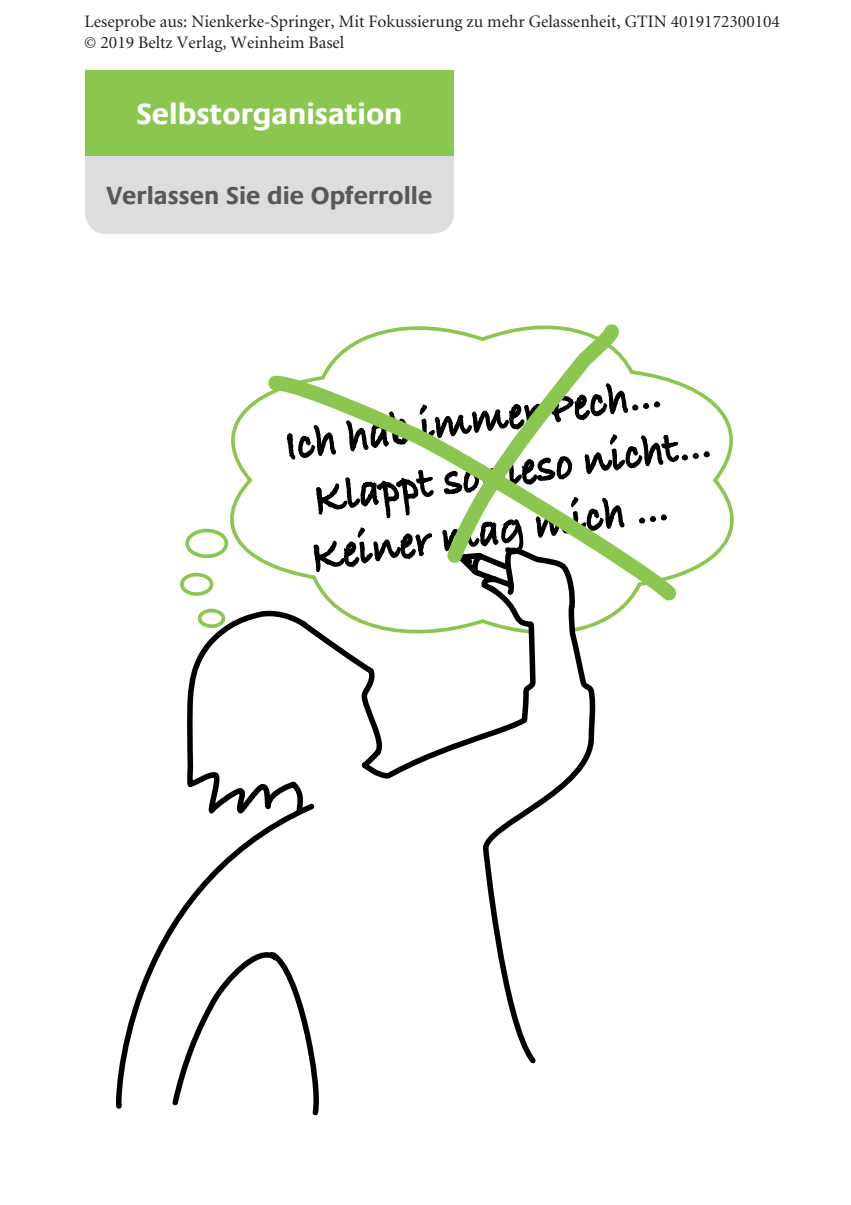
<style>
.page{position:relative;width:851px;height:1205px;background:#fff}
.page>*{position:absolute;margin:0;border:0;box-sizing:border-box;transform-origin:0 0}
.t1{font:700 30px "Praxis Com";color:#fff}
.t2{font:700 25px "Praxis Com";color:#58585b}
.t3{font:17.5px/21.2px "Minion";color:#231f20}
</style>
<div class="page">
<div style="left:85px;top:128px;width:369px;height:106px;background:#dcddde;border-radius:21px"></div>
<div style="left:85px;top:71px;width:369px;height:85px;background:#8bc750"></div>
<svg style="left:230px;top:386px;width:503px;height:238px"></svg>
<svg style="left:116px;top:539px;width:243px;height:576px"></svg>
<svg style="left:178px;top:528px;width:52px;height:102px"></svg>
<svg style="left:261px;top:324px;width:428px;height:290px"></svg>
<svg style="left:359px;top:324px;width:241px;height:740px"></svg>
<p class="t3" style="left:84px;top:11px;width:697px">Leseprobe aus: Nienkerke-Springer, Mit Fokussierung zu mehr Gelassenheit, GTIN 4019172300104 © 2019 Beltz Verlag, Weinheim Basel</p>
<h1 class="t1" style="left:136px;top:96px;width:268px">Selbstorganisation</h1>
<h2 class="t2" style="left:107px;top:180px;width:327px">Verlassen Sie die Opferrolle</h2>
</div>
